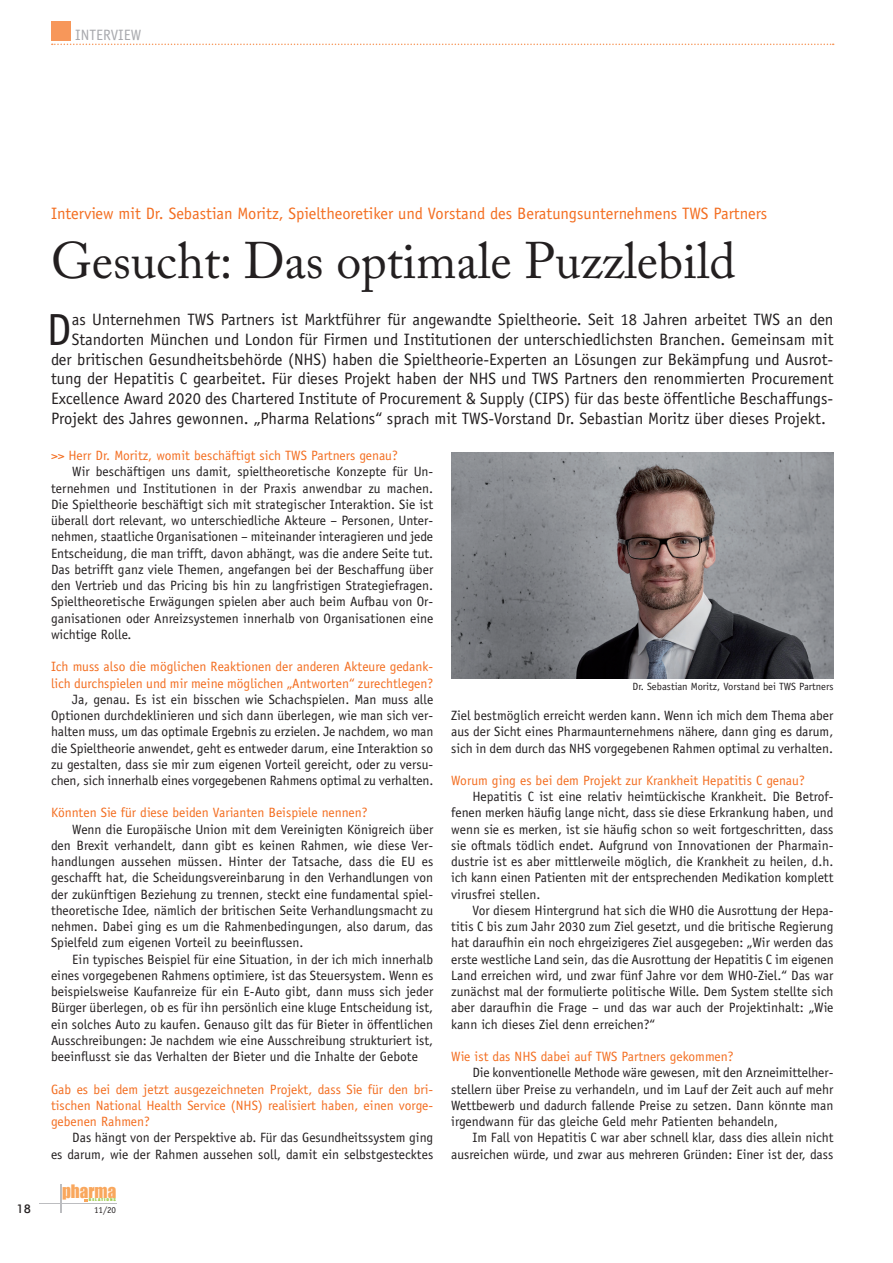
<style>
.page{position:relative;width:893px;height:1263px;background:#fff}
.page>*{position:absolute;margin:0;border:0;box-sizing:border-box;transform-origin:0 0}
._02_Headline{font:51px "Adobe Caslon Pro";color:#231f20}
._03_Vorspann{font:45.15px "Officina Sans";color:#231f20}
.t1{font:17.1px "Impact";color:#f9a75d}
._03_Vorspann-2{font:16.5px "Officina Sans";color:#231f20}
._01_VOR_Headline{font:16.5px "Officina Sans";color:#f36e21}
.t2{font:15px "Officina Sans";color:#a8a9ad}
._04_Fließtext{font:13.5px/16.2px "Officina Sans";color:#231f20;text-align:justify}
._04_Fließtext-2{font:13.5px/16.2px "Officina Sans";color:#f36e21}
.t3{font:500 12px "Futura BT";color:#231f20}
.PageMaker-Standarde{font:10.5px "Officina Sans";color:#231f20}
.t4{font:9px "Officina Sans";color:#231f20}
.t5{font:3.6px "Impact";letter-spacing:.195em;color:#98ca45;scale:1.33 1}
</style>
<div class="page">
<svg style="left:60px;top:1184px;width:1px;height:29px"></svg>
<hr style="left:39px;top:1203px;width:77px;height:1px;background:#bcbdc0">
<div style="left:51px;top:21px;width:19px;height:19px;background:#f7975a"></div>
<svg style="left:52px;top:44px;width:782px;height:1px"></svg>
<img style="left:451px;top:453px;width:382px;height:225px">
<p class="t2" style="left:75px;top:27px;width:68px">INTERVIEW</p>
<p class="_01_VOR_Headline" style="left:51px;top:203px;width:718px">Interview mit Dr. Sebastian Moritz, Spieltheoretiker und Vorstand des Beratungsunternehmens TWS Partners</p>
<p class="_02_Headline" style="left:51px;top:230px;width:686px">Gesucht: Das optimale Puzzlebild</p>
<p class="_03_Vorspann" style="left:47px;top:303px;width:27px">D</p>
<p class="_03_Vorspann-2" style="left:72px;top:310px;width:763px">as Unternehmen TWS Partners ist Marktführer für angewandte Spieltheorie. Seit 18 Jahren arbeitet TWS an den</p>
<p class="_03_Vorspann-2" style="left:72px;top:329px;width:763px">Standorten München und London für Firmen und Institutionen der unterschiedlichsten Branchen. Gemeinsam mit</p>
<p class="_03_Vorspann-2" style="left:51px;top:349px;width:784px">der britischen Gesundheitsbehörde (NHS) haben die Spieltheorie-Experten an Lösungen zur Bekämpfung und Ausrot-</p>
<p class="_03_Vorspann-2" style="left:51px;top:369px;width:784px">tung der Hepatitis C gearbeitet. Für dieses Projekt haben der NHS und TWS Partners den renommierten Procurement</p>
<p class="_03_Vorspann-2" style="left:51px;top:389px;width:784px">Excellence Award 2020 des Chartered Institute of Procurement &amp; Supply (CIPS) für das beste öffentliche Beschaffungs-</p>
<p class="_03_Vorspann-2" style="left:51px;top:409px;width:776px">Projekt des Jahres gewonnen. „Pharma Relations“ sprach mit TWS-Vorstand Dr. Sebastian Moritz über dieses Projekt.</p>
<p class="_04_Fließtext-2" style="left:51px;top:447px;width:348px">&gt;&gt; Herr Dr. Moritz, womit beschäftigt sich TWS Partners genau?</p>
<p class="_04_Fließtext" style="left:51px;top:464px;width:384px;text-indent:21px">Wir beschäftigen uns damit, spieltheoretische Konzepte für Un&shy;ternehmen und Institutionen in der Praxis anwendbar zu machen.<br>Die Spieltheorie beschäftigt sich mit strategischer Interaktion. Sie ist überall dort relevant, wo unterschiedliche Akteure – Personen, Unter&shy;nehmen, staatliche Organisationen – miteinander interagieren und jede Entscheidung, die man trifft, davon abhängt, was die andere Seite tut.<br>Das betrifft ganz viele Themen, angefangen bei der Beschaffung über den Vertrieb und das Pricing bis hin zu langfristigen Strategiefragen.<br>Spieltheoretische Erwägungen spielen aber auch beim Aufbau von Or&shy;ganisationen oder Anreizsystemen innerhalb von Organisationen eine wichtige Rolle.</p>
<p class="_04_Fließtext-2" style="left:51px;top:659px;width:384px">Ich muss also die möglichen Reaktionen der anderen Akteure gedank&shy;lich durchspielen und mir meine möglichen „Antworten“ zurechtlegen?</p>
<p class="_04_Fließtext" style="left:51px;top:691px;width:384px;text-indent:21px">Ja, genau. Es ist ein bisschen wie Schachspielen. Man muss alle Optionen durchdeklinieren und sich dann überlegen, wie man sich ver&shy;halten muss, um das optimale Ergebnis zu erzielen. Je nachdem, wo man die Spieltheorie anwendet, geht es entweder darum, eine Interaktion so zu gestalten, dass sie mir zum eigenen Vorteil gereicht, oder zu versu&shy;chen, sich innerhalb eines vorgegebenen Rahmens optimal zu verhalten.</p>
<p class="_04_Fließtext-2" style="left:51px;top:805px;width:318px">Könnten Sie für diese beiden Varianten Beispiele nennen?</p>
<p class="_04_Fließtext" style="left:51px;top:821px;width:384px;text-indent:21px">Wenn die Europäische Union mit dem Vereinigten Königreich über den Brexit verhandelt, dann gibt es keinen Rahmen, wie diese Ver&shy;handlungen aussehen müssen. Hinter der Tatsache, dass die EU es geschafft hat, die Scheidungsvereinbarung in den Verhandlungen von der zukünftigen Beziehung zu trennen, steckt eine fundamental spiel&shy;theoretische Idee, nämlich der britischen Seite Verhandlungsmacht zu nehmen. Dabei ging es um die Rahmenbedingungen, also darum, das Spielfeld zum eigenen Vorteil zu beeinflussen.</p>
<p class="_04_Fließtext" style="left:51px;top:951px;width:384px;text-indent:21px">Ein typisches Beispiel für eine Situation, in der ich mich innerhalb eines vorgegebenen Rahmens optimiere, ist das Steuersystem. Wenn es beispielsweise Kaufanreize für ein E-Auto gibt, dann muss sich jeder Bürger überlegen, ob es für ihn persönlich eine kluge Entscheidung ist, ein solches Auto zu kaufen. Genauso gilt das für Bieter in öffentlichen Ausschreibungen: Je nachdem wie eine Ausschreibung strukturiert ist, beeinflusst sie das Verhalten der Bieter und die Inhalte der Gebote</p>
<p class="_04_Fließtext-2" style="left:51px;top:1081px;width:384px;text-align:justify">Gab es bei dem jetzt ausgezeichneten Projekt, dass Sie für den bri&shy;tischen National Health Service (NHS) realisiert haben, einen vorge&shy;gebenen Rahmen?</p>
<p class="_04_Fließtext" style="left:51px;top:1130px;width:384px;text-align:right">Das hängt von der Perspektive ab. Für das Gesundheitssystem ging<br>es darum, wie der Rahmen aussehen soll, damit ein selbstgestecktes</p>
<p class="t1" style="left:62px;top:1178px;width:56px">pharma</p>
<p class="t5" style="left:89px;top:1197px;width:22px">RELATIONS</p>
<p class="t3" style="left:16px;top:1201px;width:16px">18</p>
<p class="t4" style="left:94px;top:1204px;width:23px">11/20</p>
<p class="PageMaker-Standarde" style="left:632px;top:680px;width:202px">Dr. Sebastian Moritz, Vorstand bei TWS Partners</p>
<p class="_04_Fließtext" style="left:451px;top:707px;width:384px">Ziel bestmöglich erreicht werden kann. Wenn ich mich dem Thema aber aus der Sicht eines Pharmaunternehmens nähere, dann ging es darum, sich in dem durch das NHS vorgegebenen Rahmen optimal zu verhalten.</p>
<p class="_04_Fließtext-2" style="left:451px;top:772px;width:355px">Worum ging es bei dem Projekt zur Krankheit Hepatitis C genau?</p>
<p class="_04_Fließtext" style="left:451px;top:788px;width:384px;text-indent:21px">Hepatitis C ist eine relativ heimtückische Krankheit. Die Betrof&shy;fenen merken häufig lange nicht, dass sie diese Erkrankung haben, und wenn sie es merken, ist sie häufig schon so weit fortgeschritten, dass sie oftmals tödlich endet. Aufgrund von Innovationen der Pharmain&shy;dustrie ist es aber mittlerweile möglich, die Krankheit zu heilen, d.h. ich kann einen Patienten mit der entsprechenden Medikation komplett virusfrei stellen.</p>
<p class="_04_Fließtext" style="left:451px;top:902px;width:384px;text-indent:21px">Vor diesem Hintergrund hat sich die WHO die Ausrottung der Hepa&shy;titis C bis zum Jahr 2030 zum Ziel gesetzt, und die britische Regierung hat daraufhin ein noch ehrgeizigeres Ziel ausgegeben: „Wir werden das erste westliche Land sein, das die Ausrottung der Hepatitis C im eigenen Land erreichen wird, und zwar fünf Jahre vor dem WHO-Ziel.“ Das war zunächst mal der formulierte politische Wille. Dem System stellte sich aber daraufhin die Frage – und das war auch der Projektinhalt: „Wie kann ich dieses Ziel denn erreichen?“</p>
<p class="_04_Fließtext-2" style="left:451px;top:1048px;width:284px">Wie ist das NHS dabei auf TWS Partners gekommen?</p>
<p class="_04_Fließtext" style="left:451px;top:1065px;width:384px;text-indent:21px">Die konventionelle Methode wäre gewesen, mit den Arzneimittelher&shy;stellern über Preise zu verhandeln, und im Lauf der Zeit auch auf mehr Wettbewerb und dadurch fallende Preise zu setzen. Dann könnte man irgendwann für das gleiche Geld mehr Patienten behandeln,</p>
<p class="_04_Fließtext" style="left:451px;top:1130px;width:384px;text-align:right">Im Fall von Hepatitis C war aber schnell klar, dass dies allein nicht ausreichen würde, und zwar aus mehreren Gründen: Einer ist der, dass</p>
</div>
